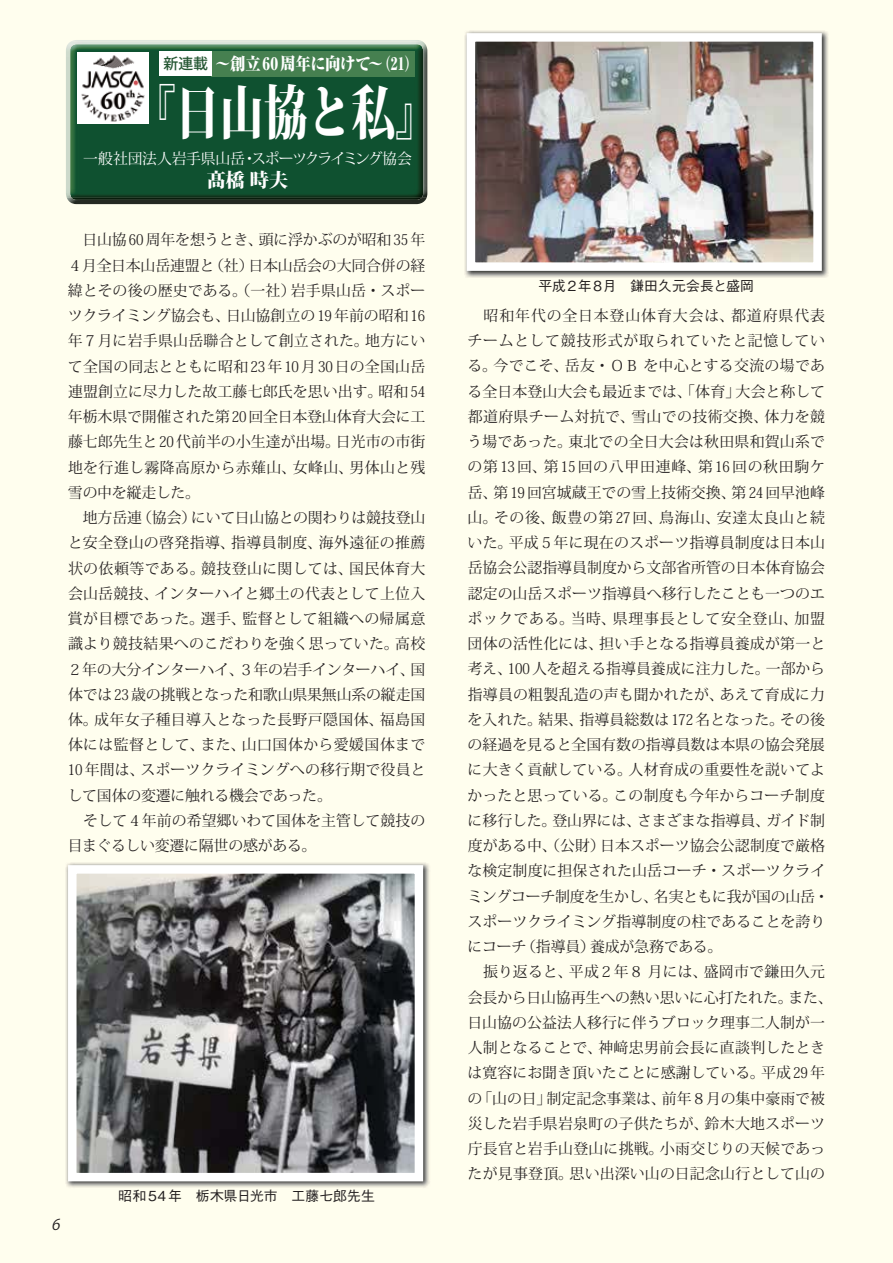
<style>
.page{position:relative;width:893px;height:1263px;background:#fffeee}
.page>*{position:absolute;margin:0;border:0;box-sizing:border-box;transform-origin:0 0}
.t1{font:58.5px "Koz Min Pro Heavy 90 msp RKSJ H";color:#fff;scale:.75 1}
.t2{font:19.2px "Koz Min Pro Heavy 90 msp RKSJ H";color:#fff}
.t3{font:17.1px "Ryumin Pro Ex Heavy 90 msp RKSJ H";letter-spacing:-.02em;color:#fff;scale:.9 1}
.t4{font:14.85px/25.2px "Koz Min Pro Regular 90 msp RKSJ H";letter-spacing:.005em;color:#231f20}
.t5{font:14.85px "Koz Min Pro Regular 90 msp RKSJ H";letter-spacing:-.025em;color:#fff}
.t6{font:14.85px "Koz Go Pro Medium 90 msp RKSJ H";color:#245632}
.t7{font:italic 14.85px "Koz Go Pro Regular 90 msp RKSJ H";color:#231f20}
.t8{font:13.8px "Gothic BBB Pro Medium 90 msp RKSJ H";color:#231f20}
</style>
<div class="page">
<img style="left:66px;top:41px;width:361px;height:163px">
<div style="left:212px;top:51px;width:203px;height:25px;background:#468050"></div>
<div style="left:159px;top:51px;width:53px;height:25px;background:#fff"></div>
<img style="left:77px;top:52px;width:72px;height:72px">
<img style="left:464px;top:31px;width:365px;height:246px">
<img style="left:477px;top:43px;width:335px;height:218px">
<div style="left:467px;top:33px;width:355px;height:238px;border:9px solid #fff"></div>
<img style="left:65px;top:862px;width:365px;height:326px">
<img style="left:78px;top:875px;width:335px;height:296px">
<div style="left:68px;top:865px;width:355px;height:316px;border:9px solid #fff"></div>
<p class="t3" style="left:215px;top:57px;width:220px">～創立 60周年に向けて～(21)</p>
<p class="t6" style="left:163px;top:58px;width:46px">新連載</p>
<h1 class="t1" style="left:132px;top:90px;width:411px">『日山協と私』</h1>
<p class="t5" style="left:83px;top:153px;width:330px">一般社団法人岩手県山岳・スポーツクライミング協会</p>
<p class="t2" style="left:207px;top:173px;width:83px">髙橋 時夫</p>
<p class="t4" style="left:68px;top:229px;width:359px">　日山協 60 周年を想うとき、頭に浮かぶのが昭和 35 年<br>４月全日本山岳連盟と（社）日本山岳会の大同合併の経緯とその後の歴史である。（一社）岩手県山岳・スポーツクライミング協会も、日山協創立の19 年前の昭和16年７月に岩手県山岳聯合として創立された。地方にいて全国の同志とともに昭和 23 年 10 月30日の全国山岳連盟創立に尽力した故工藤七郎氏を思い出す。昭和 54年栃木県で開催された第20回全日本登山体育大会に工藤七郎先生と20 代前半の小生達が出場。日光市の市街地を行進し霧降高原から赤薙山、女峰山、男体山と残雪の中を縦走した。<br>　地方岳連（協会）にいて日山協との関わりは競技登山と安全登山の啓発指導、指導員制度、海外遠征の推薦状の依頼等である。競技登山に関しては、国民体育大会山岳競技、インターハイと郷土の代表として上位入賞が目標であった。選手、監督として組織への帰属意識より競技結果へのこだわりを強く思っていた。高校<br>２年の大分インターハイ、３年の岩手インターハイ、国体では23 歳の挑戦となった和歌山県果無山系の縦走国体。成年女子種目導入となった長野戸隠国体、福島国体には監督として、また、山口国体から愛媛国体まで<br>10 年間は、スポーツクライミングへの移行期で役員として国体の変遷に触れる機会であった。<br>　そして４年前の希望郷いわて国体を主管して競技の目まぐるしい変遷に隔世の感がある。</p>
<p class="t7" style="left:51px;top:1218px;width:12px">6</p>
<p class="t8" style="left:118px;top:1190px;width:258px">昭和 54年　栃木県日光市　工藤七郎先生</p>
<p class="t8" style="left:539px;top:280px;width:217px">平成２年８月　鎌田久元会長と盛岡</p>
<p class="t4" style="left:467px;top:305px;width:367px">　昭和年代の全日本登山体育大会は、都道府県代表チームとして競技形式が取られていたと記憶している。今でこそ、岳友・ＯＢ を中心とする交流の場である全日本登山大会も最近までは、「体育」大会と称して都道府県チーム対抗で、雪山での技術交換、体力を競う場であった。東北での全日大会は秋田県和賀山系での第13回、第15回の八甲田連峰、第16回の秋田駒ケ岳、第19回宮城蔵王での雪上技術交換、第 24回早池峰山。その後、飯豊の第27回、鳥海山、安達太良山と続いた。平成５年に現在のスポーツ指導員制度は日本山岳協会公認指導員制度から文部省所管の日本体育協会認定の山岳スポーツ指導員へ移行したことも一つのエポックである。当時、県理事長として安全登山、加盟団体の活性化には、担い手となる指導員養成が第一と考え、100 人を超える指導員養成に注力した。一部から指導員の粗製乱造の声も聞かれたが、あえて育成に力を入れた。結果、指導員総数は172 名となった。その後の経過を見ると全国有数の指導員数は本県の協会発展に大きく貢献している。人材育成の重要性を説いてよかったと思っている。この制度も今年からコーチ制度に移行した。登山界には、さまざまな指導員、ガイド制度がある中、（公財）日本スポーツ協会公認制度で厳格な検定制度に担保された山岳コーチ・スポーツクライミングコーチ制度を生かし、名実ともに我が国の山岳・スポーツクライミング指導制度の柱であることを誇りにコーチ（指導員）養成が急務である。<br>　振り返ると、平成２年８ 月には、盛岡市で鎌田久元会長から日山協再生への熱い思いに心打たれた。また、日山協の公益法人移行に伴うブロック理事二人制が一人制となることで、神﨑忠男前会長に直談判したときは寛容にお聞き頂いたことに感謝している。平成 29 年の「山の日」制定記念事業は、前年８月の集中豪雨で被災した岩手県岩泉町の子供たちが、鈴木大地スポーツ庁長官と岩手山登山に挑戦。小雨交じりの天候であったが見事登頂。思い出深い山の日記念山行として山の</p>
</div>
